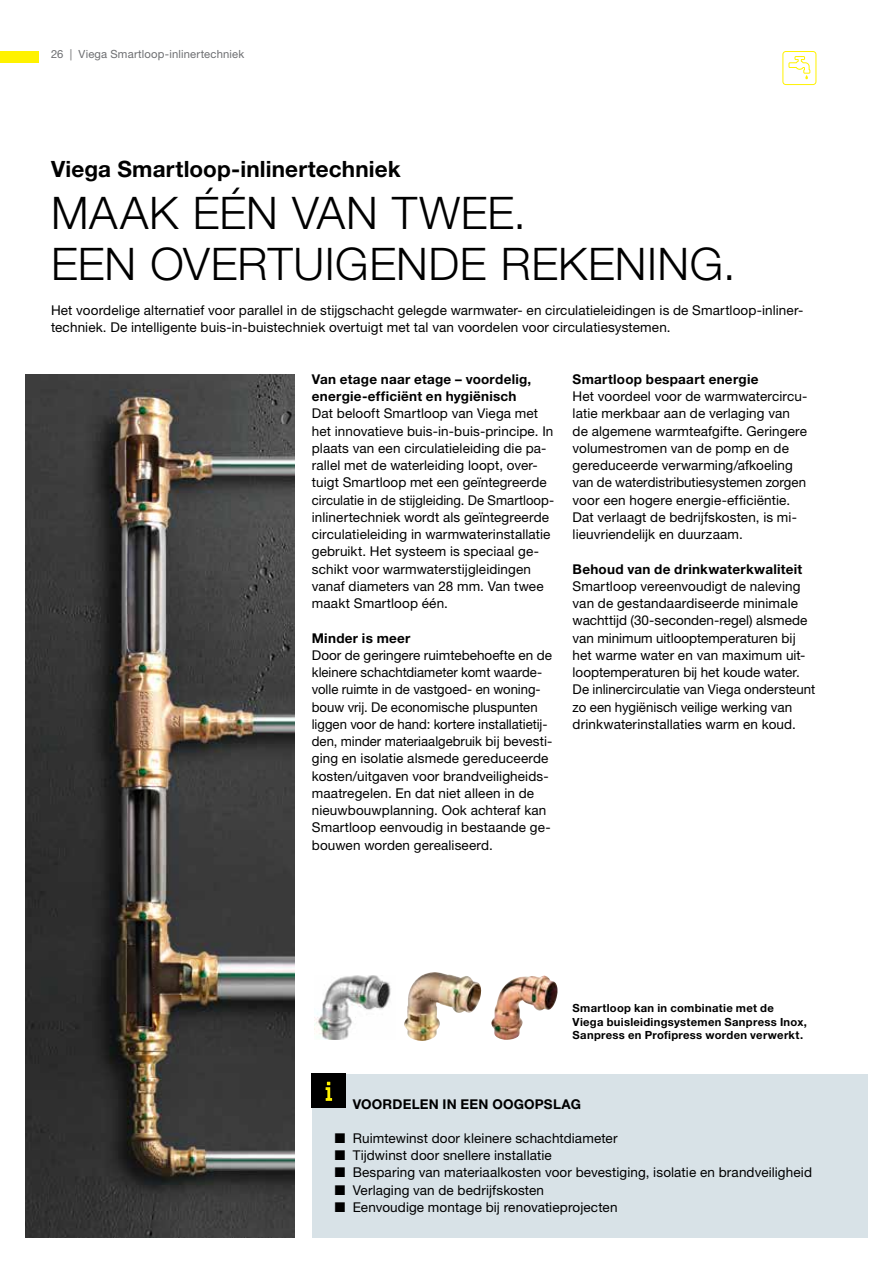
<style>
.page{position:relative;width:893px;height:1263px;background:#fff}
.page>*{position:absolute;margin:0;border:0;box-sizing:border-box;transform-origin:0 0}
.t1{font:45px/51.8px "M Ying Hei PR Cfor Viega W3";letter-spacing:.01em;color:#000}
.t2{font:22.5px "M Ying Hei PR Cfor Viega W7";letter-spacing:.005em;color:#000}
.t3{font:13.5px/17.2px "M Ying Hei PR Cfor Viega W4";letter-spacing:.01em;color:#000}
.t4{font:13.5px/17.2px "M Ying Hei PR Cfor Viega W7";letter-spacing:.02em;color:#000}
.t5{font:11.25px/13.5px "M Ying Hei PR Cfor Viega W7";letter-spacing:.025em;color:#000}
.t6{font:11.25px "M Ying Hei PR Cfor Viega W4";letter-spacing:.015em;color:#6d6e71}
</style>
<div class="page">
<img style="left:314px;top:975px;width:77px;height:64px">
<img style="left:404px;top:972px;width:77px;height:69px">
<img style="left:491px;top:975px;width:67px;height:65px">
<div style="left:312px;top:1074px;width:555px;height:163px;background:#d8e2e7"></div>
<img style="left:26px;top:374px;width:269px;height:863px">
<div style="left:312px;top:1074px;width:34px;height:34px;background:#000"></div>
<svg style="left:326px;top:1082px;width:6px;height:19px"></svg>
<svg style="left:788px;top:56px;width:23px;height:23px"></svg>
<div style="left:782px;top:51px;width:34px;height:34px;border:1px solid #fff200;border-radius:3px"></div>
<div style="left:0;top:51px;width:38px;height:11px;background:#fff200"></div>
<p class="t6" style="left:51px;top:47px;width:195px">26 | Viega Smartloop-inlinertechniek</p>
<h2 class="t2" style="left:51px;top:155px;width:351px">Viega Smartloop-inlinertechniek</h2>
<h1 class="t1" style="left:51px;top:187px;width:686px">MAAK ÉÉN VAN TWEE.<br>EEN OVERTUIGENDE REKENING.</h1>
<p class="t3" style="left:51px;top:301px;width:754px">Het voordelige alternatief voor parallel in de stijgschacht gelegde warmwater- en circulatieleidingen is de Smartloop-inliner&shy;techniek. De intelligente buis-in-buistechniek overtuigt met tal van voordelen voor circulatiesystemen.</p>
<p class="t4" style="left:312px;top:370px;width:221px">Van etage naar etage – voordelig, energie-efficiënt en hygiënisch</p>
<p class="t3" style="left:312px;top:405px;width:244px">Dat belooft Smartloop van Viega met het innovatieve buis-in-buis-principe. In plaats van een circulatieleiding die pa&shy;rallel met de waterleiding loopt, over&shy;tuigt Smartloop met een geïntegreerde circulatie in de stijgleiding. De Smartloop&shy;inlinertechniek wordt als geïntegreerde circulatieleiding in warmwaterinstallatie gebruikt. Het systeem is speciaal ge&shy;schikt voor warmwaterstijgleidingen vanaf diameters van 28 mm. Van twee maakt Smartloop één.</p>
<p class="t4" style="left:312px;top:629px;width:100px">Minder is meer</p>
<p class="t3" style="left:312px;top:646px;width:242px">Door de geringere ruimtebehoefte en de kleinere schachtdiameter komt waarde&shy;volle ruimte in de vastgoed- en woning&shy;bouw vrij. De economische pluspunten liggen voor de hand: kortere installatietij&shy;den, minder materiaalgebruik bij bevesti&shy;ging en isolatie alsmede gereduceerde kosten/uitgaven voor brandveiligheids&shy;maatregelen. En dat niet alleen in de nieuwbouwplanning. Ook achteraf kan Smartloop eenvoudig in bestaande ge&shy;bouwen worden gerealiseerd.</p>
<p class="t4" style="left:573px;top:370px;width:187px">Smartloop bespaart energie</p>
<p class="t3" style="left:573px;top:388px;width:236px">Het voordeel voor de warmwatercircu&shy;latie merkbaar aan de verlaging van de algemene warmteafgifte. Geringere volumestromen van de pomp en de gereduceerde verwarming/afkoeling van de waterdistributiesystemen zorgen voor een hogere energie-efficiëntie.<br>Dat verlaagt de bedrijfskosten, is mi&shy;lieuvriendelijk en duurzaam.</p>
<p class="t4" style="left:573px;top:560px;width:231px">Behoud van de drinkwaterkwaliteit</p>
<p class="t3" style="left:573px;top:577px;width:244px">Smartloop vereenvoudigt de naleving van de gestandaardiseerde minimale wachttijd (30-seconden-regel) alsmede van minimum uitlooptemperaturen bij het warme water en van maximum uit&shy;looptemperaturen bij het koude water.<br>De inlinercirculatie van Viega ondersteunt zo een hygiënisch veilige werking van drinkwaterinstallaties warm en koud.</p>
<p class="t5" style="left:573px;top:1001px;width:236px">Smartloop kan in combinatie met de<br>Viega buisleidingsystemen Sanpress Inox,<br>Sanpress en Profipress worden verwerkt.</p>
<p class="t4" style="left:353px;top:1095px;width:230px">VOORDELEN IN EEN OOGOPSLAG</p>
<p class="t3" style="left:335px;top:1129px;width:284px">■ Ruimtewinst door kleinere schachtdiameter</p>
<p class="t3" style="left:335px;top:1147px;width:218px">■ Tijdwinst door snellere installatie</p>
<p class="t3" style="left:335px;top:1164px;width:479px">■ Besparing van materiaalkosten voor bevestiging, isolatie en brandveiligheid</p>
<p class="t3" style="left:335px;top:1181px;width:211px">■ Verlaging van de bedrijfskosten</p>
<p class="t3" style="left:335px;top:1198px;width:284px">■ Eenvoudige montage bij renovatieprojecten</p>
</div>
